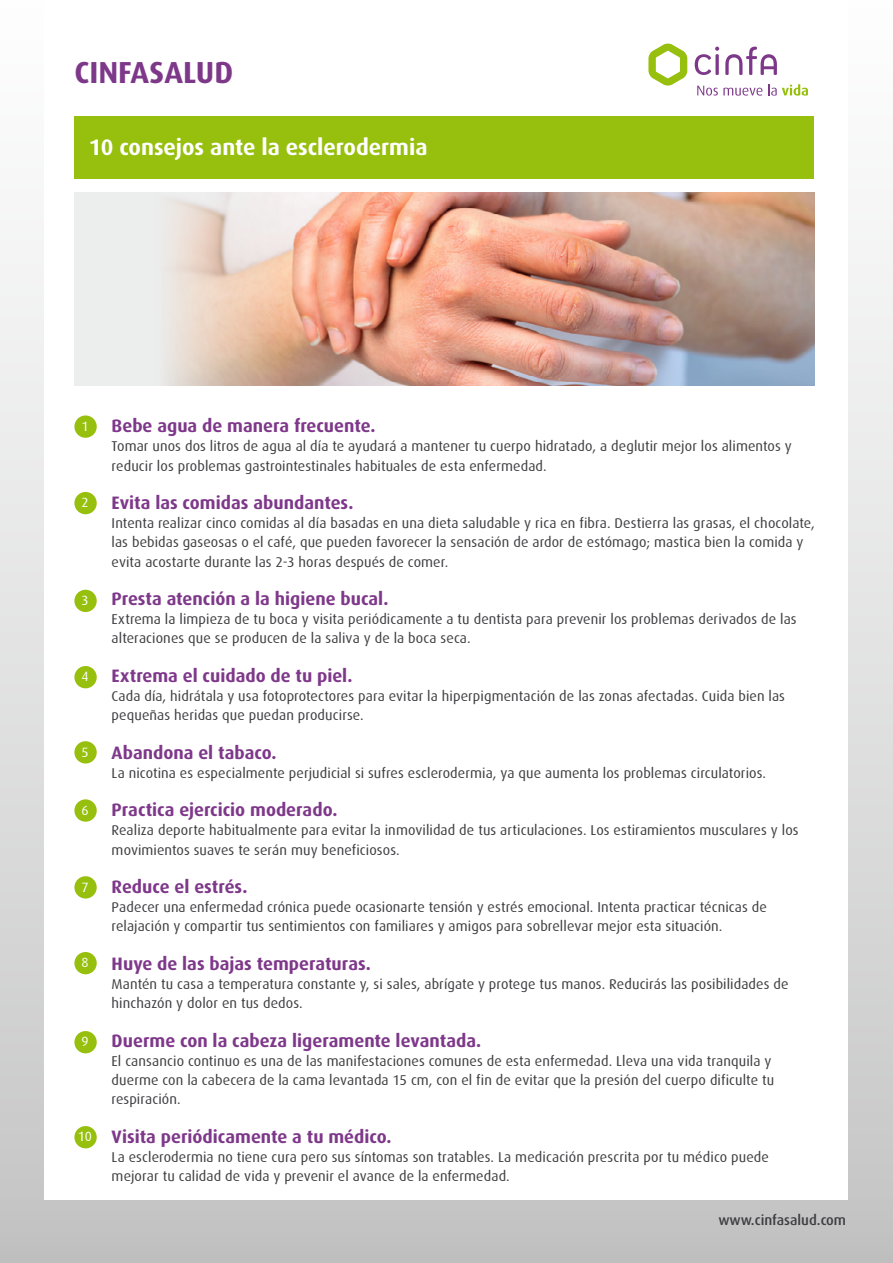
<style>
.page{position:relative;width:893px;height:1263px;background:#fff}
.page>*{position:absolute;margin:0;border:0;box-sizing:border-box;transform-origin:0 0}
.t1{font:700 30.45px "Dax";color:#7e388a}
.t2{font:700 22.5px "Dax";letter-spacing:-.005em;color:#fff}
.t3{font:700 18px "Dax";color:#7e388a}
.t4{font:14.25px/19.2px "Dax";letter-spacing:.005em;color:#3e3d40}
.t5{font:500 14.25px "Dax";color:#3e3d40}
.t6{font:13.5px "Dax";color:#fff}
</style>
<div class="page">
<div style="left:0;top:0;width:893px;height:1263px;background:linear-gradient(to bottom,#fff,#c6c6c7)"></div>
<div style="left:45px;top:0;width:803px;height:1199px;background:#fff"></div>
<svg style="left:725px;top:47px;width:52px;height:28px"></svg>
<svg style="left:695px;top:47px;width:24px;height:28px"></svg>
<svg style="left:648px;top:44px;width:39px;height:42px"></svg>
<svg style="left:697px;top:86px;width:65px;height:10px"></svg>
<svg style="left:768px;top:84px;width:40px;height:12px"></svg>
<div style="left:74px;top:192px;width:740px;height:194px;background:#eceded"></div>
<img style="left:167px;top:192px;width:647px;height:194px">
<div style="left:74px;top:117px;width:740px;height:62px;background:#97bf0d"></div>
<div style="left:74px;top:415px;width:23px;height:23px;background:#97bf0d;border-radius:50%"></div>
<div style="left:74px;top:492px;width:23px;height:22px;background:#97bf0d;border-radius:50%"></div>
<div style="left:74px;top:590px;width:23px;height:22px;background:#97bf0d;border-radius:50%"></div>
<div style="left:74px;top:666px;width:23px;height:22px;background:#97bf0d;border-radius:50%"></div>
<div style="left:74px;top:741px;width:23px;height:22px;background:#97bf0d;border-radius:50%"></div>
<div style="left:74px;top:799px;width:23px;height:23px;background:#97bf0d;border-radius:50%"></div>
<div style="left:74px;top:876px;width:23px;height:22px;background:#97bf0d;border-radius:50%"></div>
<div style="left:74px;top:952px;width:23px;height:22px;background:#97bf0d;border-radius:50%"></div>
<div style="left:74px;top:1031px;width:23px;height:22px;background:#97bf0d;border-radius:50%"></div>
<div style="left:74px;top:1126px;width:23px;height:22px;background:#97bf0d;border-radius:50%"></div>
<h1 class="t1" style="left:74px;top:55px;width:160px">CINFASALUD</h1>
<h2 class="t2" style="left:89px;top:134px;width:340px">10 consejos ante la esclerodermia</h2>
<p class="t6" style="left:81px;top:419px;width:9px">1</p>
<p class="t6" style="left:81px;top:495px;width:9px">2</p>
<p class="t6" style="left:81px;top:593px;width:9px">3</p>
<p class="t6" style="left:81px;top:669px;width:9px">4</p>
<p class="t6" style="left:81px;top:744px;width:9px">5</p>
<p class="t6" style="left:81px;top:803px;width:9px">6</p>
<p class="t6" style="left:81px;top:879px;width:9px">7</p>
<p class="t6" style="left:81px;top:955px;width:9px">8</p>
<p class="t6" style="left:81px;top:1034px;width:9px">9</p>
<p class="t6" style="left:78px;top:1129px;width:16px">10</p>
<p class="t3" style="left:112px;top:416px;width:265px">Bebe agua de manera frecuente.</p>
<p class="t4" style="left:112px;top:437px;width:682px">Tomar unos dos litros de agua al día te ayudará a mantener tu cuerpo hidratado, a deglutir mejor los alimentos y reducir los problemas gastrointestinales habituales de esta enfermedad.</p>
<p class="t3" style="left:112px;top:492px;width:243px">Evita las comidas abundantes.</p>
<p class="t4" style="left:112px;top:514px;width:705px">Intenta realizar cinco comidas al día basadas en una dieta saludable y rica en fibra. Destierra las grasas, el chocolate, las bebidas gaseosas o el café, que pueden favorecer la sensación de ardor de estómago; mastica bien la comida y evita acostarte durante las 2-3 horas después de comer.</p>
<p class="t3" style="left:112px;top:588px;width:278px">Presta atención a la higiene bucal.</p>
<p class="t4" style="left:112px;top:610px;width:686px">Extrema la limpieza de tu boca y visita periódicamente a tu dentista para prevenir los problemas derivados de las alteraciones que se producen de la saliva y de la boca seca.</p>
<p class="t3" style="left:112px;top:665px;width:242px">Extrema el cuidado de tu piel.</p>
<p class="t4" style="left:112px;top:687px;width:675px">Cada día, hidrátala y usa fotoprotectores para evitar la hiperpigmentación de las zonas afectadas. Cuida bien las pequeñas heridas que puedan producirse.</p>
<p class="t3" style="left:112px;top:742px;width:167px">Abandona el tabaco.</p>
<p class="t4" style="left:112px;top:763px;width:656px">La nicotina es especialmente perjudicial si sufres esclerodermia, ya que aumenta los problemas circulatorios.</p>
<p class="t3" style="left:112px;top:800px;width:227px">Practica ejercicio moderado.</p>
<p class="t4" style="left:112px;top:821px;width:688px">Realiza deporte habitualmente para evitar la inmovilidad de tus articulaciones. Los estiramientos musculares y los movimientos suaves te serán muy beneficiosos.</p>
<p class="t3" style="left:112px;top:876px;width:137px">Reduce el estrés.</p>
<p class="t4" style="left:112px;top:898px;width:657px">Padecer una enfermedad crónica puede ocasionarte tensión y estrés emocional. Intenta practicar técnicas de relajación y compartir tus sentimientos con familiares y amigos para sobrellevar mejor esta situación.</p>
<p class="t3" style="left:112px;top:953px;width:261px">Huye de las bajas temperaturas.</p>
<p class="t4" style="left:112px;top:975px;width:678px">Mantén tu casa a temperatura constante y, si sales, abrígate y protege tus manos. Reducirás las posibilidades de hinchazón y dolor en tus dedos.</p>
<p class="t3" style="left:112px;top:1030px;width:371px">Duerme con la cabeza ligeramente levantada.</p>
<p class="t4" style="left:112px;top:1051px;width:664px">El cansancio continuo es una de las manifestaciones comunes de esta enfermedad. Lleva una vida tranquila y duerme con la cabecera de la cama levantada 15 cm, con el fin de evitar que la presión del cuerpo dificulte tu respiración.</p>
<p class="t3" style="left:112px;top:1126px;width:281px">Visita periódicamente a tu médico.</p>
<p class="t4" style="left:112px;top:1147px;width:659px">La esclerodermia no tiene cura pero sus síntomas son tratables. La medicación prescrita por tu médico puede mejorar tu calidad de vida y prevenir el avance de la enfermedad.</p>
<p class="t5" style="left:718px;top:1212px;width:129px">www.cinfasalud.com</p>
</div>
